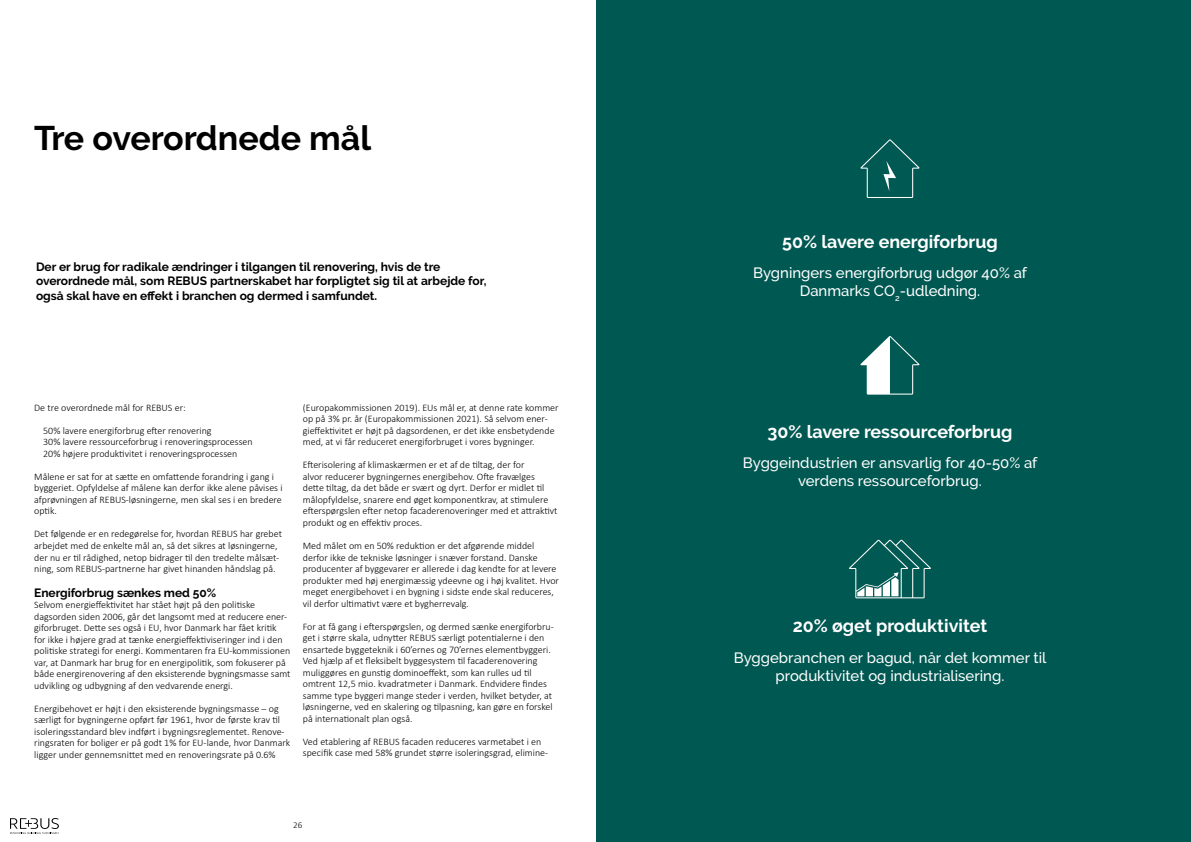
<style>
.page{position:relative;width:1191px;height:842px;background:#fff}
.page>*{position:absolute;margin:0;border:0;box-sizing:border-box;transform-origin:0 0}
.t1{font:700 34px "Raleway";color:#000}
.t2{font:700 17.9px "Raleway";color:#fff}
.t3{font:500 14.9px/17.9px "Raleway";color:#fff;text-align:center}
.t4{font:700 12px/14.4px "Raleway";color:#000}
.t5{font:300 10px/11.5px "Calibri";color:#000}
.t6{font:300 9px "Calibri";color:#000}
</style>
<div class="page">
<svg style="left:10px;top:818px;width:49px;height:16px"></svg>
<div style="left:596px;top:0;width:595px;height:842px;background:#005852"></div>
<svg style="left:860px;top:139px;width:59px;height:59px"></svg>
<svg style="left:860px;top:336px;width:59px;height:59px"></svg>
<svg style="left:849px;top:540px;width:82px;height:58px"></svg>
<h1 class="t1" style="left:34px;top:119px;width:338px">Tre overordnede mål</h1>
<p class="t4" style="left:36px;top:260px;width:452px">Der er brug for radikale ændringer i tilgangen til renovering, hvis de tre overordnede mål, som REBUS partnerskabet har forpligtet sig til at arbejde for, også skal have en effekt i branchen og dermed i samfundet.</p>
<p class="t5" style="left:34px;top:402px;width:153px">De tre overordnede mål for REBUS er:</p>
<p class="t5" style="left:43px;top:425px;width:211px">50% lavere energiforbrug efter renovering<br>30% lavere ressourceforbrug i renoveringsprocessen<br>20% højere produktivitet i renoveringsprocessen</p>
<p class="t5" style="left:34px;top:471px;width:250px">Målene er sat for at sætte en omfattende forandring i gang i byggeriet. Opfyldelse af målene kan derfor ikke alene påvises i afprøvningen af REBUS-løsningerne, men skal ses i en bredere optik.</p>
<p class="t5" style="left:34px;top:528px;width:249px">Det følgende er en redegørelse for, hvordan REBUS har grebet arbejdet med de enkelte mål an, så det sikres at løsningerne, der nu er til rådighed, netop bidrager til den tredelte målsæt&shy;ning, som REBUS-partnerne har givet hinanden håndslag på.</p>
<p class="t4" style="left:34px;top:585px;width:184px">Energiforbrug sænkes med 50%</p>
<p class="t5" style="left:34px;top:599px;width:258px">Selvom energieffektivitet har stået højt på den politiske dagsorden siden 2006, går det langsomt med at reducere ener&shy;giforbruget. Dette ses også i EU, hvor Danmark har fået kritik<br>for ikke i højere grad at tænke energieffektiviseringer ind i den politiske strategi for energi. Kommentaren fra EU-kommissionen var, at Danmark har brug for en energipolitik, som fokuserer på både energirenovering af den eksisterende bygningsmasse samt udvikling og udbygning af den vedvarende energi.</p>
<p class="t5" style="left:34px;top:702px;width:258px">Energibehovet er højt i den eksisterende bygningsmasse – og særligt for bygningerne opført før 1961, hvor de første krav til isoleringsstandard blev indført i bygningsreglementet. Renove&shy;ringsraten for boliger er på godt 1% for EU-lande, hvor Danmark ligger under gennemsnittet med en renoveringsrate på 0.6%</p>
<p class="t5" style="left:303px;top:402px;width:257px">(Europakommissionen 2019). EUs mål er, at denne rate kommer op på 3% pr. år (Europakommissionen 2021). Så selvom ener&shy;gieffektivitet er højt på dagsordenen, er det ikke ensbetydende med, at vi får reduceret energiforbruget i vores bygninger.</p>
<p class="t5" style="left:303px;top:459px;width:256px">Efterisolering af klimaskærmen er et af de tiltag, der for<br>alvor reducerer bygningernes energibehov. Ofte fravælges dette tiltag, da det både er svært og dyrt. Derfor er midlet til målopfyldelse, snarere end øget komponentkrav, at stimulere efterspørgslen efter netop facaderenoveringer med et attraktivt produkt og en effektiv proces.</p>
<p class="t5" style="left:303px;top:540px;width:258px">Med målet om en 50% reduktion er det afgørende middel derfor ikke de tekniske løsninger i snæver forstand. Danske producenter af byggevarer er allerede i dag kendte for at levere produkter med høj energimæssig ydeevne og i høj kvalitet. Hvor meget energibehovet i en bygning i sidste ende skal reduceres, vil derfor ultimativt være et bygherrevalg.</p>
<p class="t5" style="left:303px;top:620px;width:252px">For at få gang i efterspørgslen, og dermed sænke energiforbru&shy;get i større skala, udnytter REBUS særligt potentialerne i den ensartede byggeteknik i 60’ernes og 70’ernes elementbyggeri.<br>Ved hjælp af et fleksibelt byggesystem til facaderenovering muliggøres en gunstig dominoeffekt, som kan rulles ud til omtrent 12,5 mio. kvadratmeter i Danmark. Endvidere findes samme type byggeri mange steder i verden, hvilket betyder, at løsningerne, ved en skalering og tilpasning, kan gøre en forskel på internationalt plan også.</p>
<p class="t5" style="left:303px;top:735px;width:247px">Ved etablering af REBUS facaden reduceres varmetabet i en specifik case med 58% grundet større isoleringsgrad, elimine-</p>
<p class="t6" style="left:293px;top:819px;width:11px">26</p>
<h2 class="t2" style="left:782px;top:232px;width:217px">50% lavere energiforbrug</h2>
<h3 class="t3" style="left:753px;top:264px;width:275px">Bygningers energiforbrug udgør 40% af<br>Danmarks CO<sub>2</sub>-udledning.</h3>
<h2 class="t2" style="left:767px;top:421px;width:247px">30% lavere ressourceforbrug</h2>
<h3 class="t3" style="left:743px;top:454px;width:296px">Byggeindustrien er ansvarlig for 40-50% af verdens ressourceforbrug.</h3>
<h2 class="t2" style="left:792px;top:616px;width:196px">20% øget produktivitet</h2>
<h3 class="t3" style="left:734px;top:648px;width:314px">Byggebranchen er bagud, når det kommer til produktivitet og industrialisering.</h3>
</div>
